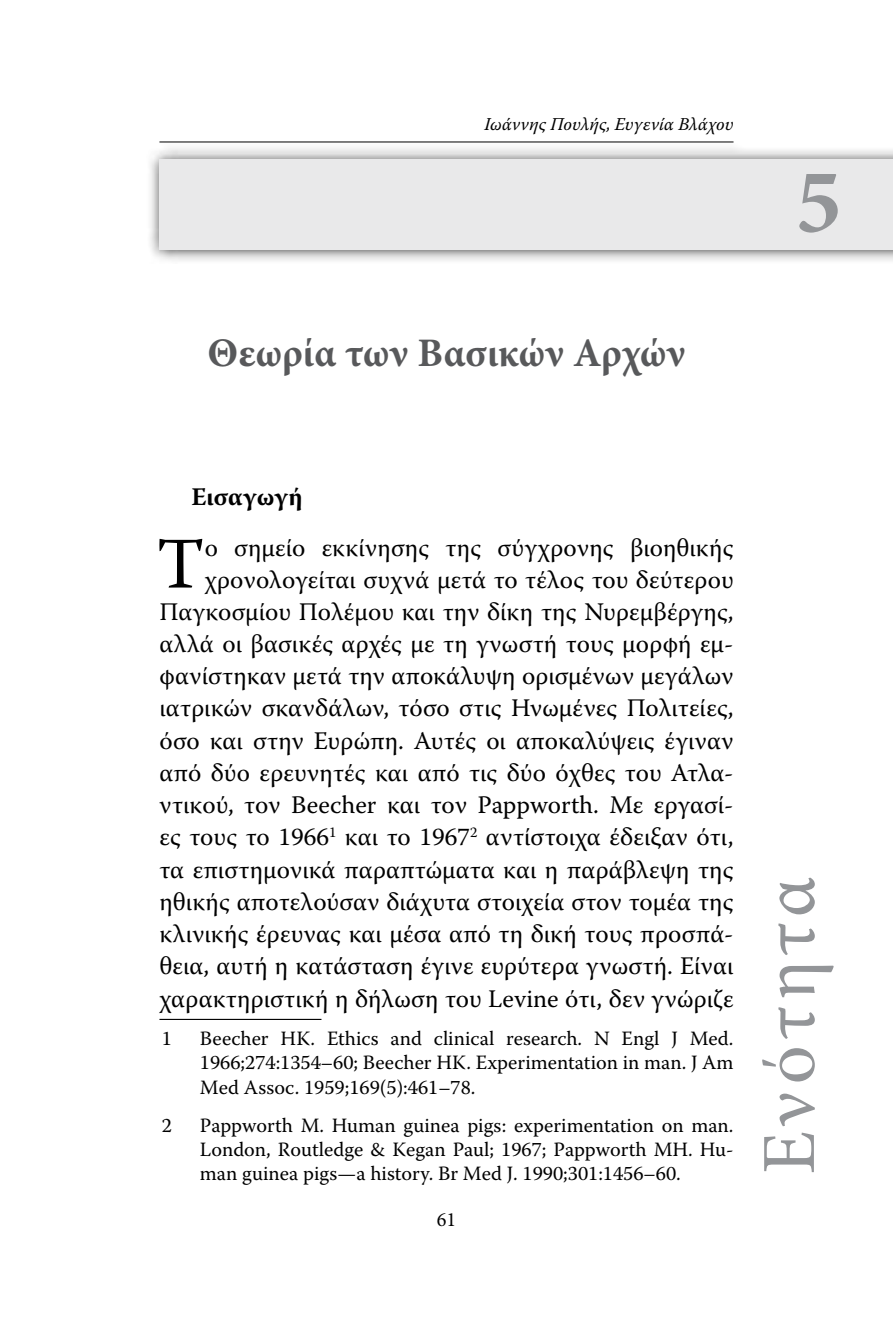
<style>
.page{position:relative;width:893px;height:1340px;background:#fff}
.page>*{position:absolute;margin:0;border:0;box-sizing:border-box;transform-origin:0 0}
.t1{font:700 92.25px "Minion Pro";color:#939598}
.t2{font:76.5px "Minion Pro";letter-spacing:.065em;color:#939598}
.t3{font:72.23px "Warnock Pro";color:#000}
.t4{font:700 40.5px "Minion Pro";color:#58595b}
.t5{font:25.2px/32.2px "Warnock Pro";color:#000;text-align:right}
.t6{font:700 25.2px "Warnock Pro";letter-spacing:.01em;color:#000}
.t7{font:20.25px/24.3px "Warnock Pro";color:#000;text-align:justify}
.t8{font:20.25px "Minion Pro";color:#000}
.t9{font:italic 18px "Warnock Pro";color:#000}
</style>
<div class="page">
<hr style="left:159px;top:142px;width:574px;height:1px;background:#000">
<div style="left:146px;top:145px;width:747px;height:119px;background:#000;opacity:.75"></div>
<div style="left:159px;top:159px;width:734px;height:91px;background:#e9e9ea"></div>
<hr style="left:159px;top:1018px;width:162px;height:2px;background:#000">
<p class="t9" style="left:484px;top:113px;width:251px">Ιωάννης Πουλής, Ευγενία Βλάχου</p>
<h3 class="t4" style="left:208px;top:325px;width:479px">Θεωρία των Βασικών Αρχών</h3>
<h1 class="t1" style="left:796px;top:137px;width:48px">5</h1>
<p class="t6" style="left:191px;top:481px;width:113px">Εισαγωγή</p>
<h3 class="t3" style="left:156px;top:520px;width:50px">Τ</h3>
<p class="t5" style="left:159px;top:531px;width:576px">ο σημείο εκκίνησης της σύγχρονης βιοηθικής χρονολογείται συχνά μετά το τέλος του δεύτερου Παγκοσμίου Πολέμου και την δίκη της Νυρεμβέργης, αλλά οι βασικές αρχές με τη γνωστή τους μορφή εμ&shy;φανίστηκαν μετά την αποκάλυψη ορισμένων μεγάλων ιατρικών σκανδάλων, τόσο στις Ηνωμένες Πολιτείες, όσο και στην Ευρώπη. Αυτές οι αποκαλύψεις έγιναν από δύο ερευνητές και από τις δύο όχθες του Ατλα&shy;ντικού, τον Beecher και τον Pappworth. Με εργασί&shy;ες τους το 1966<sup>1</sup> και το 1967<sup>2</sup> αντίστοιχα έδειξαν ότι, τα επιστημονικά παραπτώματα και η παράβλεψη της ηθικής αποτελούσαν διάχυτα στοιχεία στον τομέα της κλινικής έρευνας και μέσα από τη δική τους προσπά&shy;θεια, αυτή η κατάσταση έγινε ευρύτερα γνωστή. Είναι χαρακτηριστική η δήλωση του Levine ότι, δεν γνώριζε</p>
<p class="t7" style="left:162px;top:1025px;width:12px">1</p>
<p class="t7" style="left:200px;top:1025px;width:535px">Beecher HK. Ethics and clinical research. N Engl J Med.<br>1966;274:1354–60; Beecher HK. Experimentation in man. J Am Med Assoc. 1959;169(5):461–78.</p>
<p class="t7" style="left:162px;top:1112px;width:12px">2</p>
<p class="t7" style="left:200px;top:1112px;width:535px">Pappworth M. Human guinea pigs: experimentation on man.<br>London, Routledge &amp; Kegan Paul; 1967; Pappworth MH. Hu&shy;man guinea pigs—a history. Br Med J. 1990;301:1456–60.</p>
<p class="t8" style="left:437px;top:1205px;width:21px">61</p>
<h2 class="t2" style="left:738px;top:1174px;width:299px;rotate:-90deg">Ενότητα</h2>
</div>
